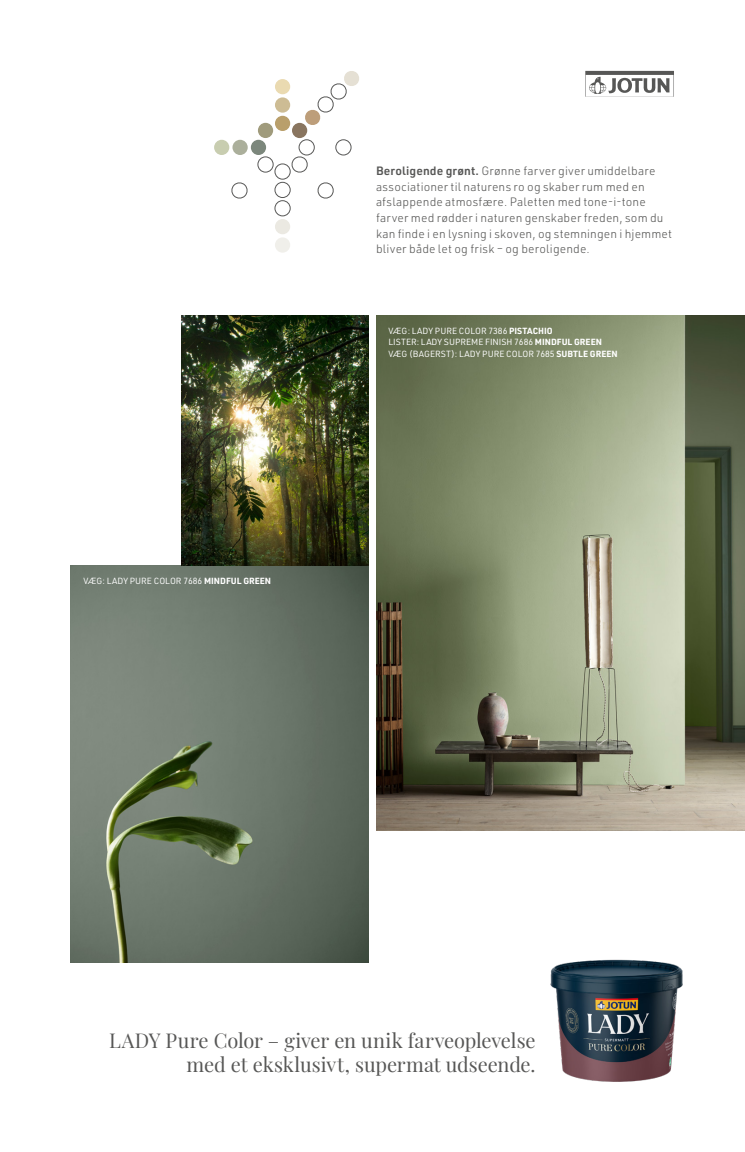
<style>
.page{position:relative;width:745px;height:1152px;background:#fff}
.page>*{position:absolute;margin:0;border:0;box-sizing:border-box;transform-origin:0 0}
.t1{font:20px/23.8px "Playfair Display";letter-spacing:-.005em;color:#575756;text-align:right}
.GCC2024_Body_text{font:300 11.88px/15.6px "URWDIN";letter-spacing:.01em;color:#575756}
.t2{font:8.75px "URWDIN";color:#fff}
.s1{font-weight:600}
.s2{font-weight:700}
</style>
<div class="page">
<svg style="left:585px;top:71px;width:88px;height:26px"></svg>
<img style="left:71px;top:565px;width:298px;height:397px">
<img style="left:376px;top:315px;width:368px;height:515px">
<img style="left:182px;top:315px;width:187px;height:250px">
<div style="left:275px;top:116px;width:15px;height:15px;background:#b99f6b;border-radius:50%"></div>
<div style="left:258px;top:123px;width:15px;height:15px;background:#a09b7c;border-radius:50%"></div>
<div style="left:292px;top:123px;width:15px;height:15px;background:#89755f;border-radius:50%"></div>
<div style="left:275px;top:164px;width:15px;height:15px;border:1px solid #575756;border-radius:50%"></div>
<div style="left:275px;top:182px;width:15px;height:16px;border:1px solid #575756;border-radius:50%"></div>
<div style="left:275px;top:200px;width:15px;height:16px;border:1px solid #575756;border-radius:50%"></div>
<div style="left:275px;top:219px;width:15px;height:15px;background:#ebe9e2;border-radius:50%"></div>
<div style="left:275px;top:79px;width:15px;height:15px;background:#eadab1;border-radius:50%"></div>
<div style="left:275px;top:237px;width:15px;height:16px;background:#f0efea;border-radius:50%"></div>
<div style="left:275px;top:97px;width:15px;height:16px;background:#cdbc94;border-radius:50%"></div>
<div style="left:257px;top:157px;width:16px;height:15px;border:1px solid #575756;border-radius:50%"></div>
<div style="left:299px;top:140px;width:15px;height:15px;border:1px solid #575756;border-radius:50%"></div>
<svg style="left:291px;top:156px;width:17px;height:17px"></svg>
<svg style="left:231px;top:182px;width:17px;height:17px"></svg>
<div style="left:335px;top:140px;width:16px;height:15px;border:1px solid #575756;border-radius:50%"></div>
<svg style="left:317px;top:182px;width:17px;height:17px"></svg>
<svg style="left:304px;top:71px;width:55px;height:55px"></svg>
<div style="left:251px;top:140px;width:15px;height:15px;background:#7c877c;border-radius:50%"></div>
<div style="left:232px;top:140px;width:15px;height:15px;background:#abaf9b;border-radius:50%"></div>
<div style="left:214px;top:140px;width:15px;height:15px;background:#c8cdb0;border-radius:50%"></div>
<img style="left:550px;top:959px;width:133px;height:123px">
<p class="GCC2024_Body_text" style="left:376px;top:163px;width:297px"><span class="s1">Beroligende grønt.</span> Grønne farver giver umiddelbare associationer til naturens ro og skaber rum med en afslappende atmosfære. Paletten med tone-i-tone farver med rødder i naturen genskaber freden, som du kan finde i en lysning i skoven, og stemningen i hjemmet bliver både let og frisk – og beroligende.</p>
<p class="t2" style="left:83px;top:575px;width:189px">VÆG: LADY PURE COLOR 7686 <span class="s2">MINDFUL GREEN</span></p>
<p class="t2" style="left:388px;top:325px;width:166px">VÆG: LADY PURE COLOR 7386 <span class="s2">PISTACHIO</span></p>
<p class="t2" style="left:388px;top:336px;width:215px">LISTER: LADY SUPREME FINISH 7686 <span class="s2">MINDFUL GREEN</span></p>
<p class="t2" style="left:388px;top:348px;width:231px">VÆG (BAGERST): LADY PURE COLOR 7685 <span class="s2">SUBTLE GREEN</span></p>
<p class="t1" style="left:109px;top:1026px;width:428px">LADY Pure Color – giver en unik farveoplevelse med et eksklusivt, supermat udseende.</p>
</div>
